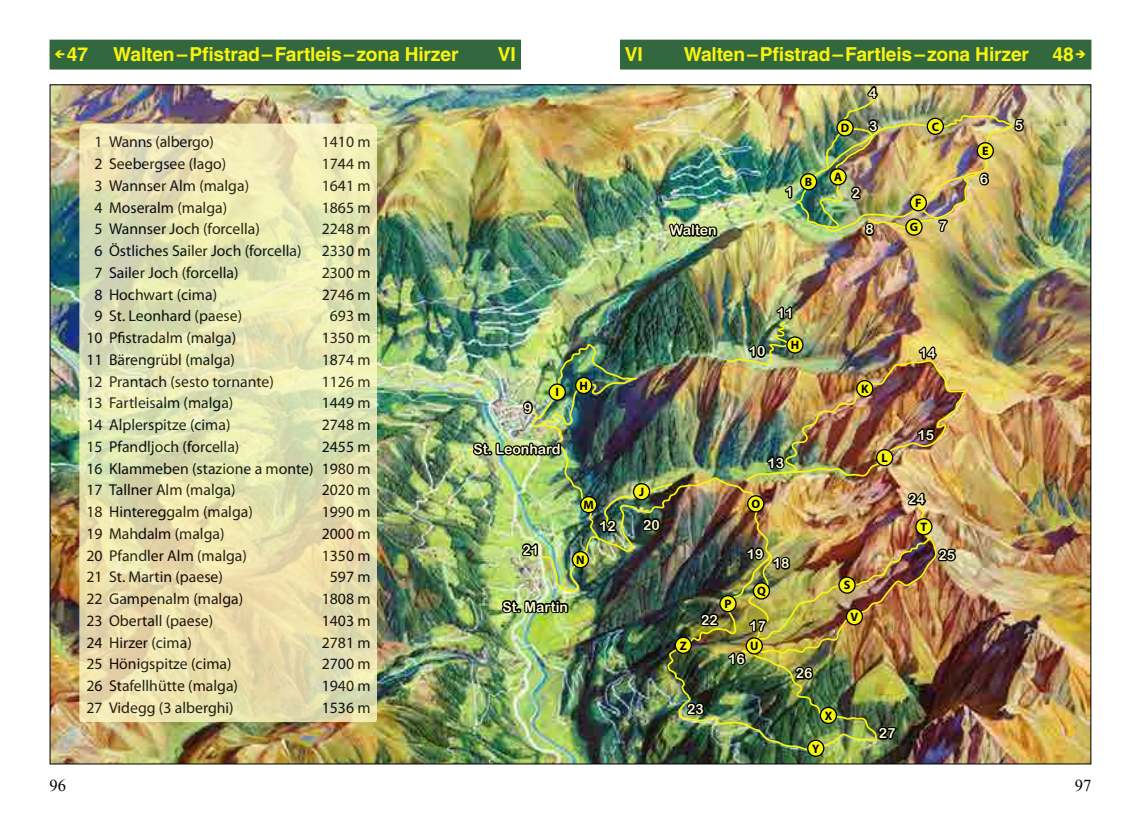
<style>
.page{position:relative;width:1141px;height:819px;background:#fff}
.page>*{position:absolute;margin:0;border:0;box-sizing:border-box;transform-origin:0 0}
.t1{font:700 19.25px "Helvetica";letter-spacing:-.01em;color:#f7f410}
.t2{font:16.62px "Times New Roman";color:#000}
.t3{font:15.75px/21.7px "Myriad Pro";color:#000;text-align:justify}
.t4{font:14px "Arial Rounded MT Bold";color:#fefbd1}
.t5{font:700 12.25px/24.3px "Myriad";color:#000;text-align:center}
</style>
<div class="page">
<div style="left:50px;top:40px;width:470px;height:29px;background:#33673e"></div>
<div style="left:621px;top:40px;width:470px;height:29px;background:#33673e"></div>
<img style="left:52px;top:87px;width:1037px;height:675px">
<svg style="left:77px;top:121px;width:304px;height:600px;background:#e3e0af"></svg>
<svg style="left:667px;top:217px;width:53px;height:26px"></svg>
<img style="left:783px;top:85px;width:243px;height:153px">
<img style="left:471px;top:304px;width:495px;height:461px">
<p class="t1" style="left:67px;top:42px;width:23px">47</p>
<p class="t1" style="left:113px;top:42px;width:347px">Walten – Pfistrad – Fartleis – zona Hirzer</p>
<p class="t1" style="left:498px;top:42px;width:20px">VI</p>
<p class="t1" style="left:625px;top:42px;width:20px">VI</p>
<p class="t1" style="left:684px;top:42px;width:404px">Walten – Pfistrad – Fartleis – zona Hirzer 48➔</p>
<p class="t3" style="left:95px;top:131px;width:121px">1 Wanns (albergo)</p>
<p class="t3" style="left:322px;top:131px;width:50px">1410 m</p>
<p class="t3" style="left:95px;top:153px;width:133px">2 Seebergsee (lago)</p>
<p class="t3" style="left:322px;top:153px;width:50px">1744 m</p>
<p class="t3" style="left:95px;top:175px;width:156px">3 Wannser Alm (malga)</p>
<p class="t3" style="left:322px;top:175px;width:50px">1641 m</p>
<p class="t3" style="left:95px;top:197px;width:134px">4 Moseralm (malga)</p>
<p class="t3" style="left:322px;top:197px;width:50px">1865 m</p>
<p class="t3" style="left:95px;top:218px;width:167px">5 Wannser Joch (forcella)</p>
<p class="t3" style="left:322px;top:218px;width:50px">2248 m</p>
<p class="t3" style="left:95px;top:240px;width:209px">6 Östliches Sailer Joch (forcella)</p>
<p class="t3" style="left:322px;top:240px;width:50px">2330 m</p>
<p class="t3" style="left:95px;top:262px;width:146px">7 Sailer Joch (forcella)</p>
<p class="t3" style="left:322px;top:262px;width:50px">2300 m</p>
<p class="t3" style="left:95px;top:284px;width:124px">8 Hochwart (cima)</p>
<p class="t3" style="left:322px;top:284px;width:50px">2746 m</p>
<p class="t3" style="left:95px;top:305px;width:149px">9 St. Leonhard (paese)</p>
<p class="t3" style="left:330px;top:305px;width:42px">693 m</p>
<p class="t3" style="left:86px;top:327px;width:151px">10 Pfistradalm (malga)</p>
<p class="t3" style="left:322px;top:327px;width:50px">1350 m</p>
<p class="t3" style="left:86px;top:349px;width:150px">11 Bärengrübl (malga)</p>
<p class="t3" style="left:322px;top:349px;width:50px">1874 m</p>
<p class="t3" style="left:86px;top:371px;width:189px">12 Prantach (sesto tornante)</p>
<p class="t3" style="left:322px;top:371px;width:50px">1126 m</p>
<p class="t3" style="left:86px;top:392px;width:148px">13 Fartleisalm (malga)</p>
<p class="t3" style="left:322px;top:392px;width:50px">1449 m</p>
<p class="t3" style="left:86px;top:414px;width:146px">14 Alplerspitze (cima)</p>
<p class="t3" style="left:322px;top:414px;width:50px">2748 m</p>
<p class="t3" style="left:86px;top:436px;width:154px">15 Pfandljoch (forcella)</p>
<p class="t3" style="left:86px;top:436px;width:286px;text-indent:235px">2455 m 16 Klammeben (stazione a monte) 1980 m 17 Tallner Alm (malga)</p>
<p class="t3" style="left:322px;top:479px;width:50px">2020 m</p>
<p class="t3" style="left:86px;top:501px;width:168px">18 Hintereggalm (malga)</p>
<p class="t3" style="left:322px;top:501px;width:50px">1990 m</p>
<p class="t3" style="left:86px;top:523px;width:140px">19 Mahdalm (malga)</p>
<p class="t3" style="left:322px;top:523px;width:50px">2000 m</p>
<p class="t3" style="left:86px;top:544px;width:162px">20 Pfandler Alm (malga)</p>
<p class="t3" style="left:322px;top:544px;width:50px">1350 m</p>
<p class="t3" style="left:86px;top:566px;width:138px">21 St. Martin (paese)</p>
<p class="t3" style="left:330px;top:566px;width:42px">597 m</p>
<p class="t3" style="left:86px;top:588px;width:158px">22 Gampenalm (malga)</p>
<p class="t3" style="left:322px;top:588px;width:50px">1808 m</p>
<p class="t3" style="left:86px;top:610px;width:128px">23 Obertall (paese)</p>
<p class="t3" style="left:322px;top:610px;width:50px">1403 m</p>
<p class="t3" style="left:86px;top:631px;width:107px">24 Hirzer (cima)</p>
<p class="t3" style="left:322px;top:631px;width:50px">2781 m</p>
<p class="t3" style="left:86px;top:653px;width:147px">25 Hönigspitze (cima)</p>
<p class="t3" style="left:322px;top:653px;width:50px">2700 m</p>
<p class="t3" style="left:86px;top:675px;width:153px">26 Stafellhütte (malga)</p>
<p class="t3" style="left:322px;top:675px;width:50px">1940 m</p>
<p class="t3" style="left:86px;top:697px;width:149px">27 Videgg (3 alberghi)</p>
<p class="t3" style="left:322px;top:697px;width:50px">1536 m</p>
<p class="t4" style="left:670px;top:222px;width:48px">Walten</p>
<p class="t4" style="left:785px;top:184px;width:10px">1</p>
<p class="t5" style="left:805px;top:170px;width:9px">B</p>
<p class="t4" style="left:868px;top:84px;width:10px">4</p>
<p class="t4" style="left:869px;top:117px;width:10px">3</p>
<p class="t5" style="left:841px;top:116px;width:10px">D</p>
<p class="t5" style="left:932px;top:115px;width:9px">C</p>
<p class="t5" style="left:834px;top:165px;width:10px">A</p>
<p class="t4" style="left:852px;top:184px;width:10px">2</p>
<p class="t5" style="left:910px;top:191px;width:13px">F<br>G</p>
<p class="t4" style="left:865px;top:221px;width:10px">8</p>
<p class="t4" style="left:939px;top:217px;width:10px">7</p>
<p class="t5" style="left:982px;top:139px;width:8px">E</p>
<p class="t4" style="left:980px;top:171px;width:10px">6</p>
<p class="t4" style="left:1015px;top:117px;width:10px">5</p>
<p class="t4" style="left:524px;top:399px;width:10px">9</p>
<p class="t5" style="left:555px;top:380px;width:5px">I</p>
<p class="t4" style="left:474px;top:441px;width:89px">St. Leonhard</p>
<p class="t5" style="left:579px;top:374px;width:10px">H</p>
<p class="t4" style="left:523px;top:541px;width:18px">21</p>
<p class="t5" style="left:583px;top:493px;width:12px">M</p>
<p class="t5" style="left:576px;top:548px;width:10px">N</p>
<p class="t4" style="left:599px;top:518px;width:18px">12</p>
<p class="t4" style="left:502px;top:598px;width:67px">St. Martin</p>
<p class="t5" style="left:639px;top:480px;width:7px">J</p>
<p class="t4" style="left:643px;top:516px;width:18px">20</p>
<p class="t4" style="left:749px;top:343px;width:18px">10</p>
<p class="t4" style="left:777px;top:305px;width:18px">11</p>
<p class="t5" style="left:791px;top:333px;width:10px">H</p>
<p class="t5" style="left:861px;top:377px;width:9px">K</p>
<p class="t4" style="left:919px;top:345px;width:18px">14</p>
<p class="t4" style="left:767px;top:454px;width:18px">13</p>
<p class="t5" style="left:751px;top:492px;width:10px">O</p>
<p class="t5" style="left:680px;top:633px;width:9px">Z</p>
<p class="t4" style="left:747px;top:545px;width:18px">19</p>
<p class="t5" style="left:724px;top:592px;width:9px">P</p>
<p class="t4" style="left:701px;top:611px;width:18px">22</p>
<p class="t5" style="left:757px;top:579px;width:10px">Q</p>
<p class="t4" style="left:749px;top:617px;width:18px">17</p>
<p class="t5" style="left:750px;top:634px;width:10px">U</p>
<p class="t4" style="left:728px;top:650px;width:18px">16</p>
<p class="t4" style="left:773px;top:555px;width:18px">18</p>
<p class="t4" style="left:796px;top:665px;width:18px">26</p>
<p class="t4" style="left:687px;top:700px;width:18px">23</p>
<p class="t5" style="left:825px;top:703px;width:9px">X</p>
<p class="t5" style="left:812px;top:736px;width:9px">Y</p>
<p class="t5" style="left:844px;top:573px;width:8px">S</p>
<p class="t5" style="left:851px;top:605px;width:9px">V</p>
<p class="t5" style="left:882px;top:446px;width:8px">L</p>
<p class="t4" style="left:917px;top:426px;width:18px">15</p>
<p class="t4" style="left:908px;top:491px;width:18px">24</p>
<p class="t5" style="left:921px;top:515px;width:8px">T</p>
<p class="t4" style="left:938px;top:546px;width:18px">25</p>
<p class="t4" style="left:879px;top:725px;width:18px">27</p>
<p class="t2" style="left:50px;top:774px;width:18px">96</p>
<p class="t2" style="left:1075px;top:774px;width:18px">97</p>
</div>
